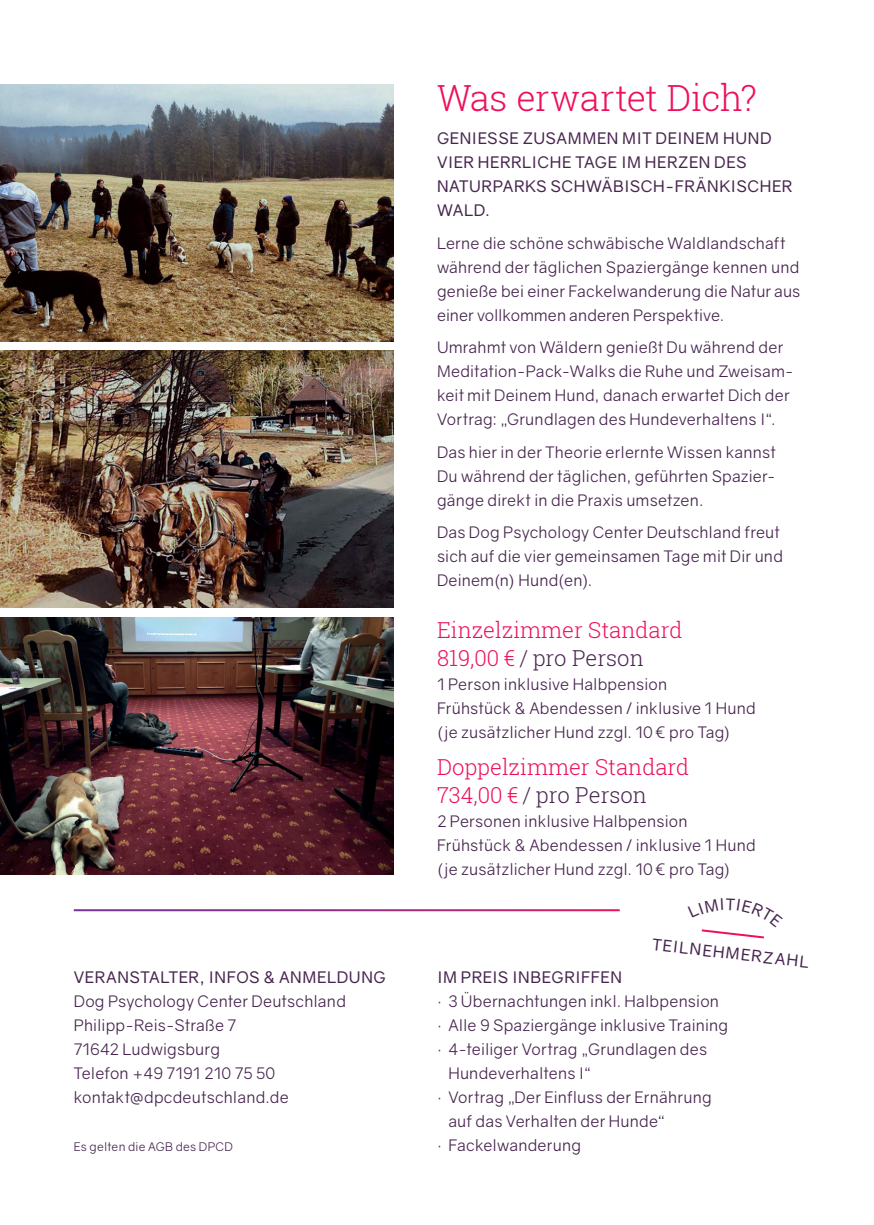
<style>
.page{position:relative;width:874px;height:1225px;background:#fff}
.page>*{position:absolute;margin:0;border:0;box-sizing:border-box;transform-origin:0 0}
.t1{font:300 36px "Roboto Slab";letter-spacing:-.01em;color:#ee1059}
.t2{font:300 22px/28px "Roboto Slab";color:#ee1059}
.t3{font:16px/24px "Gravity";letter-spacing:.015em;color:#47254e}
.t4{font:16px/24px "Gravity";letter-spacing:.03em;color:#47254e}
.t5{font:12px "Gravity";letter-spacing:.02em;color:#47254e}
.s1{color:#47254e}
</style>
<div class="page">
<img style="left:0;top:351px;width:393px;height:257px">
<img style="left:0;top:84px;width:393px;height:257px">
<img style="left:0;top:617px;width:393px;height:257px">
<svg style="left:701px;top:929px;width:63px;height:10px"></svg>
<h1 class="t1" style="left:437px;top:74px;width:321px">Was erwartet Dich?</h1>
<p class="t4" style="left:437px;top:126px;width:357px">GENIESSE ZUSAMMEN MIT DEINEM HUND<br>VIER HERRLICHE TAGE IM HERZEN DES<br>NATURPARKS SCHWÄBISCH-FRÄNKISCHER<br>WALD.</p>
<p class="t3" style="left:437px;top:231px;width:364px">Lerne die schöne schwäbische Waldlandschaft während der täglichen Spaziergänge kennen und genieße bei einer Fackelwanderung die Natur aus einer vollkommen anderen Perspektive.</p>
<p class="t3" style="left:437px;top:335px;width:358px">Umrahmt von Wäldern genießt Du während der Meditation-Pack-Walks die Ruhe und Zweisam&shy;keit mit Deinem Hund, danach erwartet Dich der Vortrag: ‚‚Grundlagen des Hundeverhaltens I‘‘.</p>
<p class="t3" style="left:437px;top:440px;width:340px;text-align:justify">Das hier in der Theorie erlernte Wissen kannst Du während der täglichen, geführten Spazier&shy;gänge direkt in die Praxis umsetzen.</p>
<p class="t3" style="left:437px;top:520px;width:347px">Das Dog Psychology Center Deutschland freut sich auf die vier gemeinsamen Tage mit Dir und<br>Deinem(n) Hund(en).</p>
<h2 class="t2" style="left:437px;top:616px;width:247px">Einzelzimmer Standard<br>819,00 € <span class="s1">/ pro Person</span></h2>
<p class="t3" style="left:437px;top:672px;width:320px">1 Person inklusive Halbpension<br>Frühstück &amp; Abendessen / inklusive 1 Hund (je zusätzlicher Hund zzgl. 10€ pro Tag)</p>
<h2 class="t2" style="left:437px;top:752px;width:254px">Doppelzimmer Standard<br>734,00 € <span class="s1">/ pro Person</span></h2>
<p class="t3" style="left:437px;top:809px;width:320px">2 Personen inklusive Halbpension<br>Frühstück &amp; Abendessen / inklusive 1 Hund (je zusätzlicher Hund zzgl. 10€ pro Tag)</p>
<p class="t4" style="left:74px;top:965px;width:313px">VERANSTALTER, INFOS &amp; ANMELDUNG</p>
<p class="t3" style="left:74px;top:989px;width:273px">Dog Psychology Center Deutschland<br>Philipp-Reis-Straße 7<br>71642 Ludwigsburg<br>Telefon +49 7191 210 75 50 kontakt@dpcdeutschland.de</p>
<p class="t4" style="left:653px;top:933px;width:159px;rotate:6deg">TEILNEHMERZAHL</p>
<p class="t4" style="left:437px;top:965px;width:186px">IM PREIS INBEGRIFFEN</p>
<p class="t3" style="left:437px;top:989px;width:283px">· 3 Übernachtungen inkl. Halbpension</p>
<p class="t3" style="left:437px;top:1013px;width:292px">· Alle 9 Spaziergänge inklusive Training</p>
<p class="t3" style="left:437px;top:1037px;width:271px">· 4-teiliger Vortrag ,,Grundlagen des</p>
<p class="t3" style="left:448px;top:1061px;width:144px">Hundeverhaltens I‘‘</p>
<p class="t3" style="left:437px;top:1085px;width:276px">· Vortrag ,,Der Einfluss der Ernährung</p>
<p class="t3" style="left:448px;top:1109px;width:218px">auf das Verhalten der Hunde‘‘</p>
<p class="t5" style="left:74px;top:1139px;width:161px">Es gelten die AGB des DPCD</p>
<p class="t3" style="left:437px;top:1133px;width:146px">· Fackelwanderung</p>
</div>
